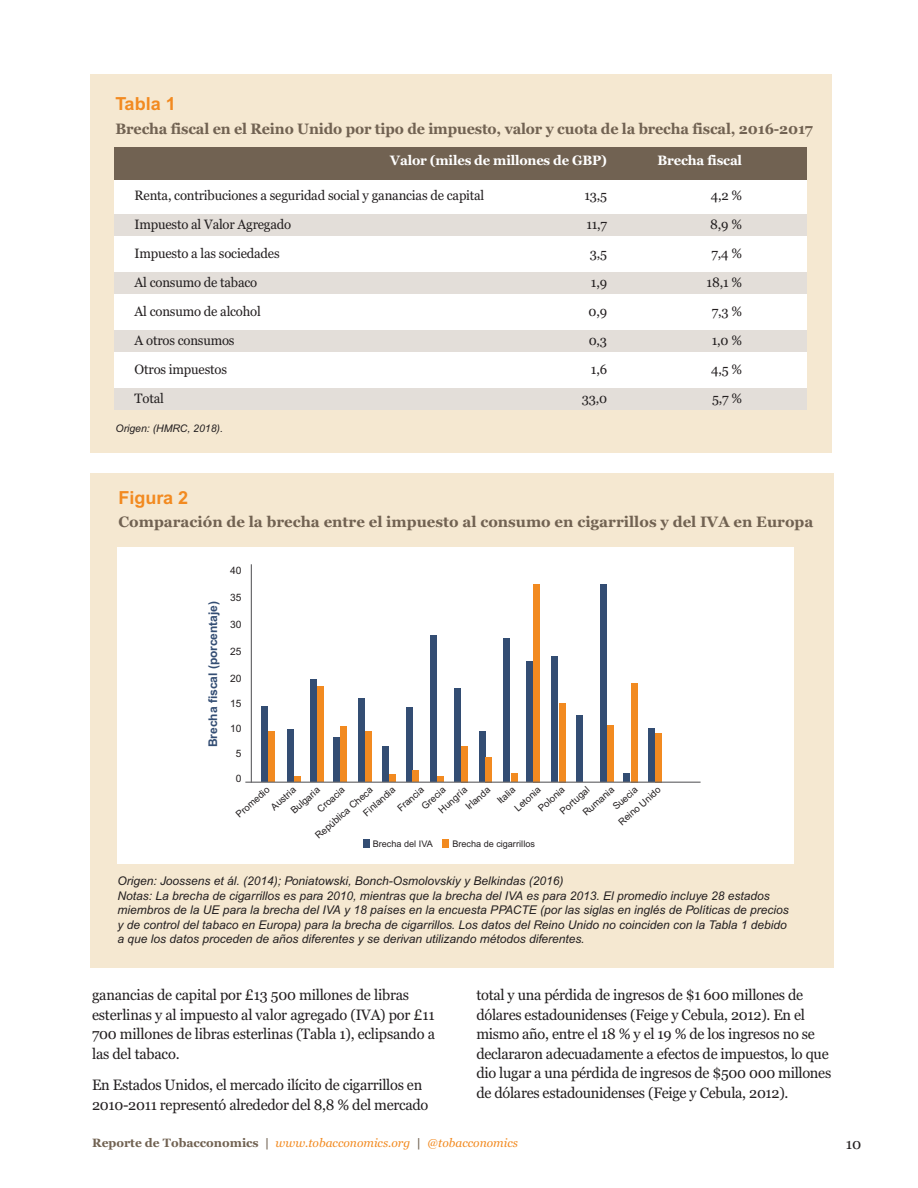
<style>
.page{position:relative;width:918px;height:1188px;background:#fff}
.page>*{position:absolute;margin:0;border:0;box-sizing:border-box;transform-origin:0 0}
.t1{font:700 18px "Arial";color:#f28a20}
.t2{font:15px/19.5px "Georgia";letter-spacing:-.02em;color:#231f20}
.t3{font:700 15px "Georgia";letter-spacing:-.01em;color:#716252;scale:.96 1}
.t4{font:700 15px "Georgia";letter-spacing:-.01em;color:#716252}
.t5{font:13.5px "Georgia";letter-spacing:-.015em;color:#231f20}
.t6{font:700 13.5px "Georgia";letter-spacing:-.015em;color:#fff}
.t7{font:italic 12px/14.4px "Arial";color:#231f20}
.t8{font:italic 12px "Georgia";color:#f28a20}
.t9{font:700 12px "Arial";color:#334d73}
.t10{font:italic 10.5px "Arial";color:#231f20}
.t11{font:10.2px "Arial";color:#231f20}
.t12{font:9.6px/17.2px "Arial";color:#231f20}
.t13{font:9px "Arial";color:#231f20}
.s1{font-weight:700;font-style:normal;color:#716252}
</style>
<div class="page">
<div style="left:90px;top:473px;width:744px;height:494px;background:#f5e8d1"></div>
<div style="left:118px;top:547px;width:676px;height:316px;background:#fff"></div>
<hr style="left:251px;top:564px;width:1px;height:219px;background:#69696c">
<div style="left:261px;top:706px;width:7px;height:76px;background:#334d73"></div>
<div style="left:268px;top:732px;width:7px;height:50px;background:#f28a20"></div>
<div style="left:442px;top:839px;width:7px;height:9px;background:#f28a20"></div>
<div style="left:363px;top:839px;width:7px;height:9px;background:#334d73"></div>
<div style="left:333px;top:738px;width:7px;height:44px;background:#334d73"></div>
<div style="left:340px;top:726px;width:7px;height:56px;background:#f28a20"></div>
<div style="left:358px;top:698px;width:7px;height:84px;background:#334d73"></div>
<div style="left:430px;top:635px;width:7px;height:147px;background:#334d73"></div>
<div style="left:454px;top:688px;width:7px;height:94px;background:#334d73"></div>
<div style="left:479px;top:731px;width:7px;height:51px;background:#334d73"></div>
<div style="left:504px;top:638px;width:6px;height:144px;background:#334d73"></div>
<div style="left:526px;top:662px;width:7px;height:120px;background:#334d73"></div>
<div style="left:624px;top:774px;width:6px;height:8px;background:#334d73"></div>
<div style="left:552px;top:657px;width:6px;height:125px;background:#334d73"></div>
<div style="left:576px;top:715px;width:7px;height:67px;background:#334d73"></div>
<div style="left:648px;top:729px;width:7px;height:53px;background:#334d73"></div>
<div style="left:600px;top:584px;width:7px;height:198px;background:#334d73"></div>
<div style="left:406px;top:707px;width:7px;height:75px;background:#334d73"></div>
<div style="left:365px;top:731px;width:7px;height:51px;background:#f28a20"></div>
<div style="left:310px;top:679px;width:7px;height:103px;background:#334d73"></div>
<div style="left:317px;top:686px;width:7px;height:96px;background:#f28a20"></div>
<div style="left:287px;top:730px;width:7px;height:52px;background:#334d73"></div>
<svg style="left:294px;top:777px;width:7px;height:5px"></svg>
<div style="left:412px;top:771px;width:7px;height:11px;background:#f28a20"></div>
<div style="left:511px;top:773px;width:7px;height:9px;background:#f28a20"></div>
<div style="left:437px;top:776px;width:7px;height:6px;background:#f28a20"></div>
<div style="left:461px;top:746px;width:7px;height:36px;background:#f28a20"></div>
<div style="left:485px;top:757px;width:7px;height:25px;background:#f28a20"></div>
<div style="left:533px;top:584px;width:7px;height:198px;background:#f28a20"></div>
<div style="left:559px;top:703px;width:7px;height:79px;background:#f28a20"></div>
<div style="left:607px;top:726px;width:7px;height:56px;background:#f28a20"></div>
<div style="left:631px;top:683px;width:7px;height:99px;background:#f28a20"></div>
<div style="left:655px;top:733px;width:7px;height:49px;background:#f28a20"></div>
<div style="left:382px;top:746px;width:7px;height:36px;background:#334d73"></div>
<div style="left:389px;top:774px;width:7px;height:8px;background:#f28a20"></div>
<hr style="left:245px;top:782px;width:456px;height:1px;background:#69696c">
<div style="left:90px;top:75px;width:742px;height:378px;background:#f5e8d1"></div>
<div style="left:115px;top:150px;width:692px;height:260px;background:#fff"></div>
<div style="left:115px;top:147px;width:692px;height:33px;background:#716252"></div>
<div style="left:115px;top:214px;width:692px;height:21px;background:#e3ded9"></div>
<div style="left:115px;top:273px;width:692px;height:21px;background:#e3ded9"></div>
<div style="left:115px;top:330px;width:692px;height:22px;background:#e3ded9"></div>
<div style="left:115px;top:389px;width:692px;height:21px;background:#e3ded9"></div>
<p class="t1" style="left:116px;top:97px;width:62px">Tabla 1</p>
<p class="t3" style="left:115px;top:120px;width:728px">Brecha fiscal en el Reino Unido por tipo de impuesto, valor y cuota de la brecha fiscal, 2016-2017</p>
<p class="t6" style="left:390px;top:153px;width:218px">Valor (miles de millones de GBP)</p>
<p class="t6" style="left:658px;top:153px;width:86px">Brecha fiscal</p>
<p class="t5" style="left:135px;top:187px;width:351px">Renta, contribuciones a seguridad social y ganancias de capital</p>
<p class="t5" style="left:584px;top:187px;width:24px">13,5</p>
<p class="t5" style="left:711px;top:187px;width:33px">4,2 %</p>
<p class="t5" style="left:135px;top:216px;width:158px">Impuesto al Valor Agregado</p>
<p class="t5" style="left:586px;top:216px;width:22px">11,7</p>
<p class="t5" style="left:710px;top:216px;width:33px">8,9 %</p>
<p class="t5" style="left:135px;top:245px;width:147px">Impuesto a las sociedades</p>
<p class="t5" style="left:590px;top:245px;width:19px">3,5</p>
<p class="t5" style="left:712px;top:245px;width:32px">7,4 %</p>
<p class="t5" style="left:135px;top:274px;width:124px">Al consumo de tabaco</p>
<p class="t5" style="left:591px;top:274px;width:18px">1,9</p>
<p class="t5" style="left:707px;top:274px;width:37px">18,1 %</p>
<p class="t5" style="left:135px;top:304px;width:128px">Al consumo de alcohol</p>
<p class="t5" style="left:589px;top:304px;width:20px">0,9</p>
<p class="t5" style="left:712px;top:304px;width:32px">7,3 %</p>
<p class="t5" style="left:135px;top:333px;width:102px">A otros consumos</p>
<p class="t5" style="left:589px;top:333px;width:20px">0,3</p>
<p class="t5" style="left:712px;top:333px;width:32px">1,0 %</p>
<p class="t5" style="left:135px;top:362px;width:94px">Otros impuestos</p>
<p class="t5" style="left:591px;top:362px;width:18px">1,6</p>
<p class="t5" style="left:711px;top:362px;width:32px">4,5 %</p>
<p class="t5" style="left:135px;top:391px;width:31px">Total</p>
<p class="t5" style="left:582px;top:391px;width:27px">33,0</p>
<p class="t5" style="left:712px;top:391px;width:32px">5,7 %</p>
<p class="t10" style="left:116px;top:424px;width:109px">Origen: (HMRC, 2018).</p>
<p class="t1" style="left:118px;top:491px;width:71px">Figura 2</p>
<p class="t4" style="left:118px;top:513px;width:696px">Comparación de la brecha entre el impuesto al consumo en cigarrillos y del IVA en Europa</p>
<p class="t9" style="left:208px;top:747px;width:148px;rotate:-90deg">Brecha fiscal (porcentaje)</p>
<p class="t11" style="left:230px;top:566px;width:13px">40</p>
<p class="t11" style="left:230px;top:594px;width:13px">35</p>
<p class="t11" style="left:230px;top:620px;width:13px">30</p>
<p class="t11" style="left:230px;top:647px;width:13px">25</p>
<p class="t11" style="left:230px;top:675px;width:13px">20</p>
<p class="t11" style="left:230px;top:699px;width:13px">15</p>
<p class="t11" style="left:230px;top:725px;width:13px">10</p>
<p class="t11" style="left:236px;top:750px;width:7px">5</p>
<p class="t11" style="left:236px;top:775px;width:7px">0</p>
<p class="t12" style="left:556px;top:806px;width:37px;rotate:-41deg">Portugal</p>
<p class="t12" style="left:256px;top:789px;width:31px;text-indent:-31px;rotate:-41deg">Promedio<br>Austria</p>
<p class="t12" style="left:605px;top:806px;width:54px;line-height:15.3px;text-indent:6px;rotate:-41deg">Suecia<br>Reino Unido</p>
<p class="t12" style="left:462px;top:802px;width:31px;rotate:-41deg">Irlanda</p>
<p class="t12" style="left:493px;top:796px;width:22px;rotate:-41deg">Italia</p>
<p class="t12" style="left:511px;top:803px;width:33px;rotate:-41deg">Letonia</p>
<p class="t12" style="left:579px;top:808px;width:40px;rotate:-41deg">Rumania</p>
<p class="t12" style="left:359px;top:808px;width:40px;rotate:-41deg">Finlandia</p>
<p class="t12" style="left:427px;top:796px;width:36px;line-height:14.2px;text-indent:-10px;rotate:-41deg">Grecia<br>Hungría</p>
<p class="t12" style="left:535px;top:803px;width:33px;rotate:-41deg">Polonia</p>
<p class="t12" style="left:311px;top:831px;width:74px;rotate:-41deg">República Checa</p>
<p class="t12" style="left:394px;top:803px;width:33px;rotate:-41deg">Francia</p>
<p class="t12" style="left:303px;top:792px;width:35px;line-height:16.2px;text-indent:-21px;rotate:-41deg">Bulgaria<br>Croacia</p>
<p class="t13" style="left:373px;top:840px;width:62px">Brecha del IVA</p>
<p class="t13" style="left:452px;top:840px;width:84px">Brecha de cigarrillos</p>
<p class="t7" style="left:118px;top:875px;width:673px">Origen: Joossens et ál. (2014); Poniatowski, Bonch-Osmolovskiy y Belkindas (2016)<br>Notas: La brecha de cigarrillos es para 2010, mientras que la brecha del IVA es para 2013. El promedio incluye 28 estados miembros de la UE para la brecha del IVA y 18 países en la encuesta PPACTE (por las siglas en inglés de Políticas de precios y de control del tabaco en Europa) para la brecha de cigarrillos. Los datos del Reino Unido no coinciden con la Tabla 1 debido a que los datos proceden de años diferentes y se derivan utilizando métodos diferentes.</p>
<p class="t2" style="left:92px;top:985px;width:344px">ganancias de capital por £13 500 millones de libras esterlinas y al impuesto al valor agregado (IVA) por £11<br>700 millones de libras esterlinas (Tabla 1), eclipsando a las del tabaco.</p>
<p class="t2" style="left:92px;top:1075px;width:338px">En Estados Unidos, el mercado ilícito de cigarrillos en<br>2010-2011 representó alrededor del 8,8 % del mercado</p>
<p class="t2" style="left:476px;top:985px;width:356px">total y una pérdida de ingresos de $1 600 millones de dólares estadounidenses (Feige y Cebula, 2012). En el mismo año, entre el 18 % y el 19 % de los ingresos no se declararon adecuadamente a efectos de impuestos, lo que dio lugar a una pérdida de ingresos de $500 000 millones de dólares estadounidenses (Feige y Cebula, 2012).</p>
<p class="t8" style="left:92px;top:1135px;width:427px"><span class="s1">Reporte de Tobacconomics |</span> www.tobacconomics.org <span class="s1">|</span> @tobacconomics</p>
<p class="t2" style="left:846px;top:1134px;width:17px">10</p>
</div>
